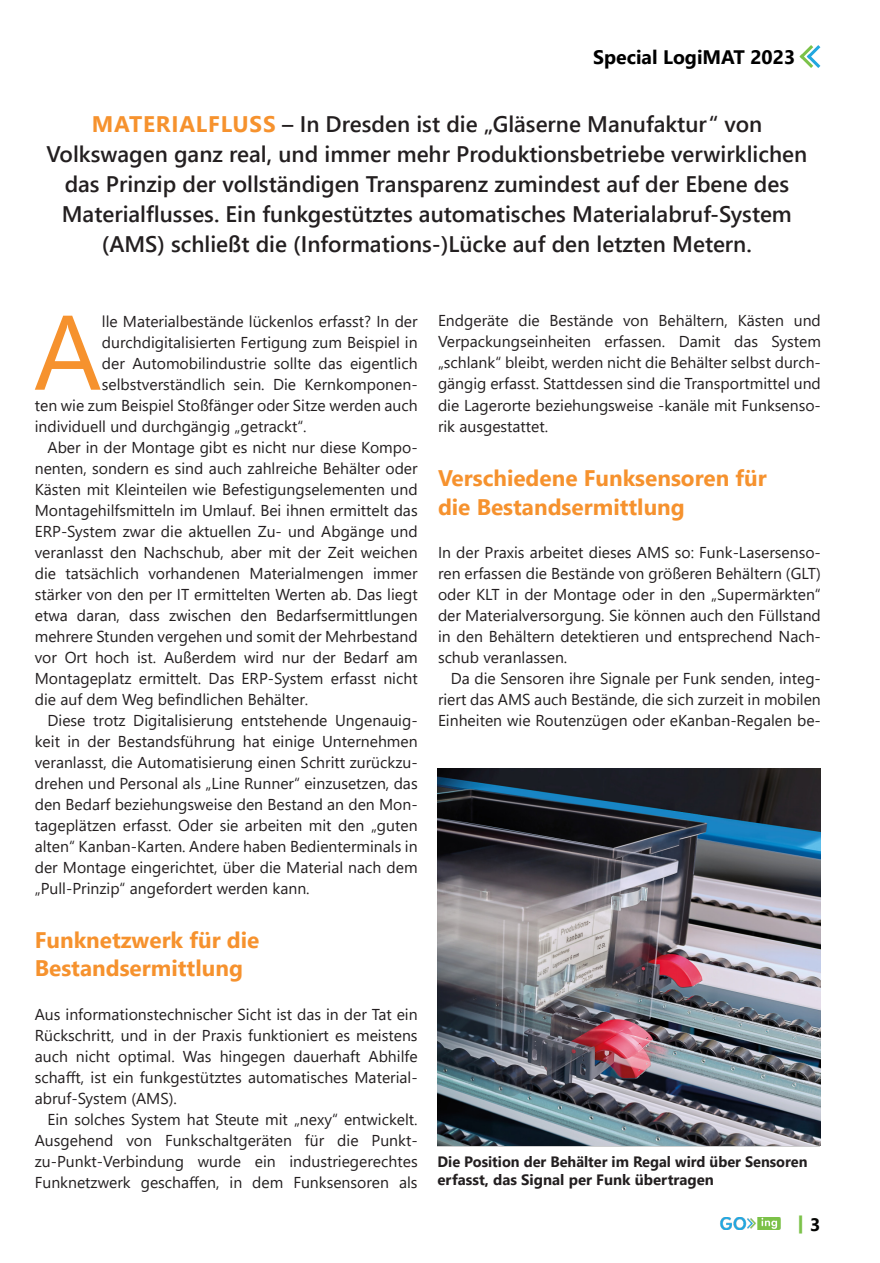
<style>
.page{position:relative;width:880px;height:1263px;background:#fff}
.page>*{position:absolute;margin:0;border:0;box-sizing:border-box;transform-origin:0 0}
.t1{font:105.75px "Segoe UI";color:#f6922e}
.t2{font:600 22.5px/30px "Segoe UI";color:#231f20;text-align:center}
.t3{font:700 22.5px/28.5px "Segoe UI";color:#f6922e}
.t4{font:700 19.5px "Segoe UI";color:#000}
.t5{font:18px "Segoe UI Black";color:#7cc24a}
.t6{font:15.75px/21px "Segoe UI";color:#231f20;text-align:justify}
.t7{font:700 15px/18px "Segoe UI";color:#231f20}
.s1{font-weight:700;color:#f6922e}
.s2{font-family:"Segoe UI";font-weight:700;color:#040503}
</style>
<div class="page">
<svg style="left:799px;top:45px;width:22px;height:23px"></svg>
<img style="left:437px;top:768px;width:383px;height:377px">
<img style="left:720px;top:1217px;width:61px;height:13px">
<p class="t4" style="left:593px;top:38px;width:204px">Special LogiMAT 2023</p>
<p class="t2" style="left:47px;top:107px;width:762px"><span class="s1">MATERIALFLUSS</span> – In Dresden ist die „Gläserne Manufaktur“ von Volkswagen ganz real, und immer mehr Produktionsbetriebe verwirklichen das Prinzip der vollständigen Transparenz zumindest auf der Ebene des -Materialflusses. Ein funkgestütztes automatisches Materialabruf-System (AMS) schließt die (Informations-)Lücke auf den letzten Metern.</p>
<h1 class="t1" style="left:34px;top:252px;width:70px">A</h1>
<p class="t6" style="left:102px;top:309px;width:317px">lle Materialbestände lückenlos erfasst? In der</p>
<p class="t6" style="left:102px;top:330px;width:317px">durchdigitalisierten Fertigung zum Beispiel in</p>
<p class="t6" style="left:102px;top:351px;width:317px">der Automobilindustrie sollte das eigentlich</p>
<p class="t6" style="left:102px;top:372px;width:317px">selbstverständlich sein. Die Kernkomponen-</p>
<p class="t6" style="left:35px;top:393px;width:384px">ten wie zum Beispiel Stoßfänger oder Sitze werden auch</p>
<p class="t6" style="left:35px;top:414px;width:273px">individuell und durchgängig „getrackt“.</p>
<p class="t6" style="left:48px;top:435px;width:371px">Aber in der Montage gibt es nicht nur diese Kompo-</p>
<p class="t6" style="left:35px;top:456px;width:384px">nenten, sondern es sind auch zahlreiche Behälter oder</p>
<p class="t6" style="left:35px;top:477px;width:384px">Kästen mit Kleinteilen wie Befestigungselementen und</p>
<p class="t6" style="left:35px;top:498px;width:384px">Montagehilfsmitteln im Umlauf. Bei ihnen ermittelt das</p>
<p class="t6" style="left:35px;top:519px;width:384px">ERP-System zwar die aktuellen Zu- und Abgänge und</p>
<p class="t6" style="left:35px;top:540px;width:384px">veranlasst den Nachschub, aber mit der Zeit weichen</p>
<p class="t6" style="left:35px;top:561px;width:384px">die tatsächlich vorhandenen Materialmengen immer</p>
<p class="t6" style="left:35px;top:582px;width:384px">stärker von den per IT ermittelten Werten ab. Das liegt</p>
<p class="t6" style="left:35px;top:603px;width:384px">etwa daran, dass zwischen den Bedarfsermittlungen</p>
<p class="t6" style="left:35px;top:624px;width:384px">mehrere Stunden vergehen und somit der Mehrbestand</p>
<p class="t6" style="left:35px;top:645px;width:384px">vor Ort hoch ist. Außerdem wird nur der Bedarf am</p>
<p class="t6" style="left:35px;top:666px;width:384px">Montageplatz ermittelt. Das ERP-System erfasst nicht</p>
<p class="t6" style="left:35px;top:687px;width:275px">die auf dem Weg befindlichen Behälter.</p>
<p class="t6" style="left:48px;top:708px;width:371px">Diese trotz Digitalisierung entstehende Ungenauig-</p>
<p class="t6" style="left:35px;top:729px;width:384px">keit in der Bestandsführung hat einige Unternehmen</p>
<p class="t6" style="left:35px;top:750px;width:384px">veranlasst, die Automatisierung einen Schritt zurückzu-</p>
<p class="t6" style="left:35px;top:771px;width:384px">drehen und Personal als „Line Runner“ einzusetzen, das</p>
<p class="t6" style="left:35px;top:792px;width:384px">den Bedarf beziehungsweise den Bestand an den Mon-</p>
<p class="t6" style="left:35px;top:813px;width:384px">tageplätzen erfasst. Oder sie arbeiten mit den „guten</p>
<p class="t6" style="left:35px;top:834px;width:384px">alten“ Kanban-Karten. Andere haben Bedienterminals in</p>
<p class="t6" style="left:35px;top:855px;width:384px">der Montage eingerichtet, über die Material nach dem</p>
<p class="t6" style="left:35px;top:876px;width:276px">„Pull-Prinzip“ angefordert werden kann.</p>
<h2 class="t3" style="left:35px;top:924px;width:226px">Funknetzwerk für die<br>Bestandsermittlung</h2>
<p class="t6" style="left:35px;top:1002px;width:384px">Aus informationstechnischer Sicht ist das in der Tat ein Rückschritt, und in der Praxis funktioniert es meistens auch nicht optimal. Was hingegen dauerhaft Abhilfe schafft, ist ein funkgestütztes automatisches Material&shy;abruf-System (AMS).</p>
<p class="t6" style="left:35px;top:1107px;width:384px;text-indent:13px">Ein solches System hat Steute mit „nexy“ entwickelt.<br>Ausgehend von Funkschaltgeräten für die Punkt&shy;zu-Punkt-Verbindung wurde ein industriegerechtes Funknetzwerk geschaffen, in dem Funksensoren als</p>
<p class="t6" style="left:438px;top:309px;width:384px">Endgeräte die Bestände von Behältern, Kästen und Verpackungseinheiten erfassen. Damit das System „schlank“ bleibt, werden nicht die Behälter selbst durch&shy;gängig erfasst. Stattdessen sind die Transportmittel und die Lagerorte beziehungsweise -kanäle mit Funksenso&shy;rik ausgestattet.</p>
<h2 class="t3" style="left:438px;top:462px;width:330px">Verschiedene Funksensoren für die Bestandsermittlung</h2>
<p class="t6" style="left:438px;top:541px;width:384px">In der Praxis arbeitet dieses AMS so: Funk-Lasersenso&shy;ren erfassen die Bestände von größeren Behältern (GLT) oder KLT in der Montage oder in den „Supermärkten“ der Materialversorgung. Sie können auch den Füllstand in den Behältern detektieren und entsprechend Nach&shy;schub veranlassen.</p>
<p class="t6" style="left:438px;top:667px;width:384px;text-indent:13px">Da die Sensoren ihre Signale per Funk senden, integ&shy;riert das AMS auch Bestände, die sich zurzeit in mobilen Einheiten wie Routenzügen oder eKanban-Regalen be-</p>
<p class="t7" style="left:437px;top:1152px;width:371px">Die Position der Behälter im Regal wird über Sensoren erfasst, das Signal per Funk übertragen</p>
<p class="t5" style="left:797px;top:1210px;width:25px">| <span class="s2">3</span></p>
</div>
